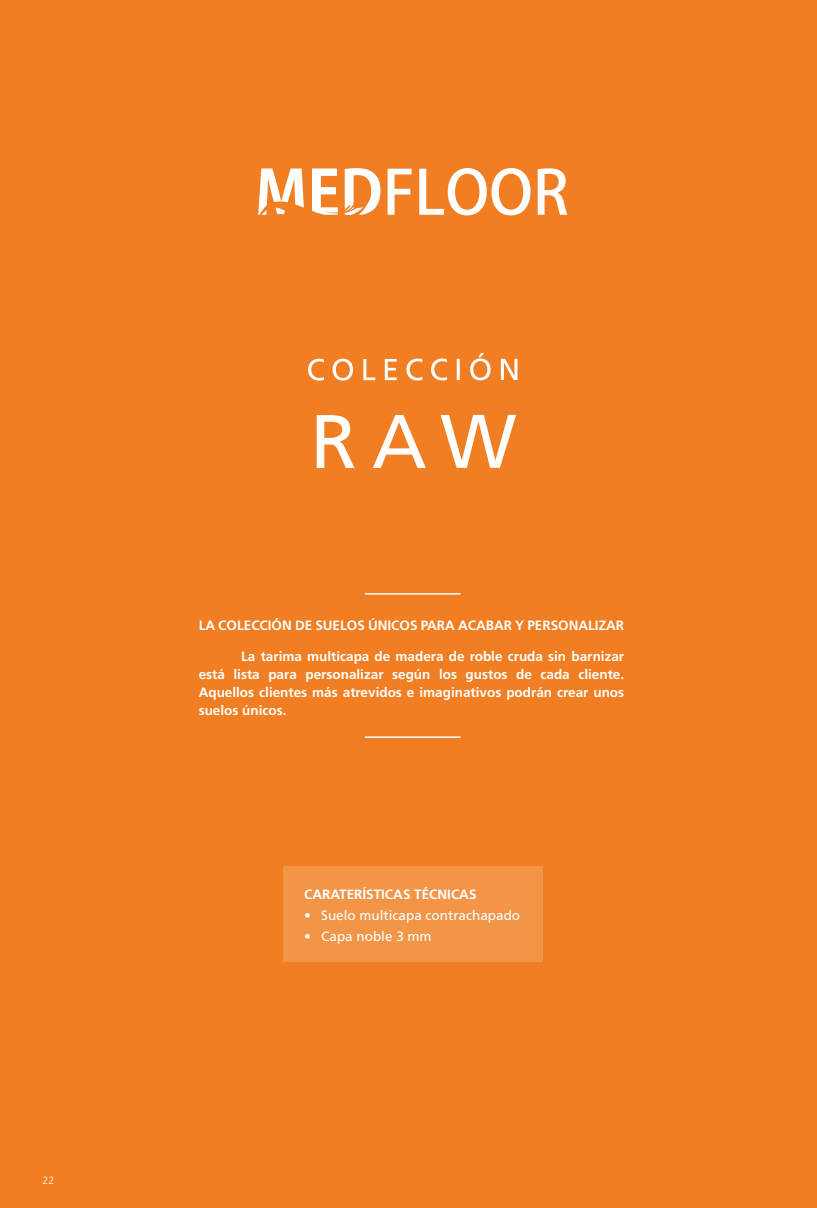
<style>
.page{position:relative;width:817px;height:1208px;background:#fff}
.page>*{position:absolute;margin:0;border:0;box-sizing:border-box;transform-origin:0 0}
.t1{font:700 13.5px/18px "Frutiger";color:#fff;text-align:justify}
.t2{font:13.5px "Frutiger";color:#fff}
.t3{font:300 10.5px "Frutiger";color:#fff}
</style>
<div class="page">
<div style="left:0;top:0;width:816px;height:1208px;background:#f17e22"></div>
<hr style="left:365px;top:736px;width:95px;height:2px;background:#fff">
<hr style="left:365px;top:593px;width:95px;height:1px;background:#fff">
<svg style="left:308px;top:359px;width:16px;height:21px"></svg>
<svg style="left:332px;top:359px;width:21px;height:21px"></svg>
<svg style="left:363px;top:359px;width:12px;height:21px"></svg>
<svg style="left:384px;top:359px;width:12px;height:21px"></svg>
<svg style="left:406px;top:358px;width:16px;height:22px"></svg>
<svg style="left:431px;top:358px;width:16px;height:22px"></svg>
<hr style="left:456px;top:359px;width:3px;height:21px;background:#fff">
<svg style="left:470px;top:353px;width:20px;height:27px"></svg>
<svg style="left:500px;top:359px;width:17px;height:21px"></svg>
<svg style="left:316px;top:415px;width:38px;height:53px"></svg>
<svg style="left:373px;top:415px;width:52px;height:53px"></svg>
<svg style="left:440px;top:415px;width:76px;height:53px"></svg>
<svg style="left:537px;top:168px;width:30px;height:47px"></svg>
<svg style="left:419px;top:168px;width:111px;height:47px"></svg>
<svg style="left:387px;top:169px;width:24px;height:46px"></svg>
<svg style="left:344px;top:168px;width:36px;height:47px"></svg>
<svg style="left:312px;top:168px;width:26px;height:47px"></svg>
<svg style="left:258px;top:168px;width:46px;height:47px"></svg>
<div style="left:283px;top:867px;width:259px;height:95px;background:#f39547"></div>
<p class="t3" style="left:43px;top:1174px;width:13px">22</p>
<p class="t1" style="left:199px;top:616px;width:427px">LA COLECCIÓN DE SUELOS ÚNICOS PARA ACABAR Y PERSONALIZAR</p>
<p class="t1" style="left:199px;top:647px;width:427px;text-indent:43px">La tarima multicapa de madera de roble cruda sin barnizar está lista para personalizar según los gustos de cada cliente.<br>Aquellos clientes más atrevidos e imaginativos podrán crear unos suelos únicos.</p>
<p class="t1" style="left:304px;top:885px;width:174px">CARATERÍSTICAS TÉCNICAS</p>
<p class="t2" style="left:304px;top:907px;width:217px">• Suelo multicapa contrachapado</p>
<p class="t2" style="left:304px;top:928px;width:129px">• Capa noble 3 mm</p>
</div>
